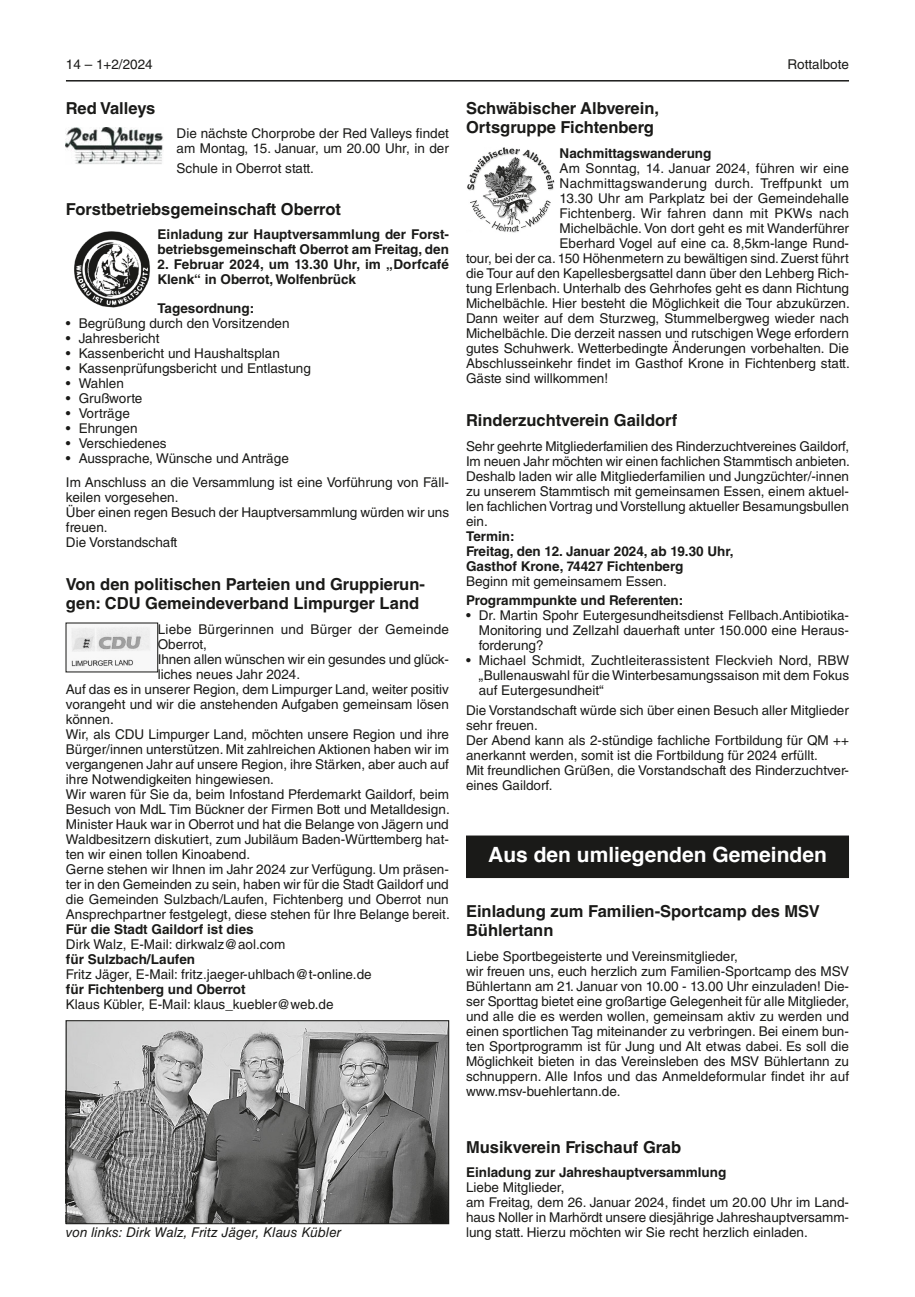
<style>
.page{position:relative;width:915px;height:1297px;background:#fff}
.page>*{position:absolute;margin:0;border:0;box-sizing:border-box;transform-origin:0 0}
.t1{font:700 21px "Helvetica";color:#fff}
.t2{font:700 16.5px/19.5px "Helvetica LT Std";color:#1a1a18}
.t3{font:13.5px/15px "Helvetica LT Std";color:#1a1a18}
.t4{font:700 13.5px/15px "Helvetica LT Std";color:#1a1a18}
.t5{font:italic 13.5px "Helvetica LT Std";letter-spacing:.005em;color:#1a1a18}
.t6{font:13.5px "Helvetica LT Std";letter-spacing:.025em;color:#1a1a18}
</style>
<div class="page">
<hr style="left:66px;top:80px;width:782px;height:2px;background:#1a1a18">
<img style="left:74px;top:231px;width:76px;height:77px">
<img style="left:68px;top:1022px;width:379px;height:200px">
<div style="left:66px;top:1020px;width:383px;height:204px;border:1px solid #1a1a18"></div>
<img style="left:66px;top:128px;width:97px;height:36px">
<img style="left:71px;top:627px;width:80px;height:40px">
<div style="left:467px;top:837px;width:380px;height:39px;background:#1a1a18"></div>
<div style="left:466px;top:835px;width:382px;height:43px;border:2px solid #1a1a18"></div>
<img style="left:467px;top:148px;width:87px;height:85px">
<p class="t3" style="left:66px;top:57px;width:88px">14 – 1+2/2024</p>
<p class="t3" style="left:787px;top:57px;width:63px">Rottalbote</p>
<p class="t2" style="left:66px;top:98px;width:91px">Red Valleys</p>
<p class="t3" style="left:176px;top:126px;width:274px">Die nächste Chorprobe der Red Valleys findet am Montag, 15. Januar, um 20.00 Uhr, in der</p>
<p class="t3" style="left:176px;top:160px;width:139px">Schule in Oberrot statt.</p>
<p class="t2" style="left:66px;top:199px;width:276px">Forstbetriebsgemeinschaft Oberrot</p>
<p class="t4" style="left:157px;top:227px;width:293px">Einladung zur Hauptversammlung der Forst&shy;betriebsgemeinschaft Oberrot am Freitag, den</p>
<p class="t4" style="left:157px;top:257px;width:293px">2. Februar 2024, um 13.30 Uhr, im „Dorfcafé<br>Klenk“ in Oberrot, Wolfenbrück</p>
<p class="t4" style="left:157px;top:301px;width:98px">Tagesordnung:</p>
<p class="t3" style="left:66px;top:316px;width:225px">• Begrüßung durch den Vorsitzenden</p>
<p class="t3" style="left:66px;top:331px;width:95px">• Jahresbericht</p>
<p class="t3" style="left:66px;top:346px;width:215px">• Kassenbericht und Haushaltsplan</p>
<p class="t3" style="left:66px;top:361px;width:246px">• Kassenprüfungsbericht und Entlastung</p>
<p class="t3" style="left:66px;top:376px;width:59px">• Wahlen</p>
<p class="t3" style="left:66px;top:391px;width:78px">• Grußworte</p>
<p class="t3" style="left:66px;top:406px;width:65px">• Vorträge</p>
<p class="t3" style="left:66px;top:421px;width:73px">• Ehrungen</p>
<p class="t3" style="left:66px;top:436px;width:102px">• Verschiedenes</p>
<p class="t3" style="left:66px;top:446px;width:384px;line-height:24.2px">• Aussprache, Wünsche und Anträge<br>Im Anschluss an die Versammlung ist eine Vorführung von Fäll-</p>
<p class="t3" style="left:66px;top:490px;width:384px">keilen vorgesehen.<br>Über einen regen Besuch der Hauptversammlung würden wir uns freuen.<br>Die Vorstandschaft</p>
<p class="t2" style="left:66px;top:574px;width:360px">Von den politischen Parteien und Gruppierun&shy;gen: CDU Gemeindeverband Limpurger Land</p>
<p class="t3" style="left:158px;top:621px;width:292px">Liebe Bürgerinnen und Bürger der Gemeinde</p>
<p class="t3" style="left:158px;top:636px;width:51px">Oberrot,</p>
<p class="t3" style="left:158px;top:651px;width:293px">Ihnen allen wünschen wir ein gesundes und glück-</p>
<p class="t3" style="left:158px;top:666px;width:144px">liches neues Jahr 2024.</p>
<p class="t3" style="left:66px;top:681px;width:384px">Auf das es in unserer Region, dem Limpurger Land, weiter positiv</p>
<p class="t3" style="left:66px;top:696px;width:384px">vorangeht und wir die anstehenden Aufgaben gemeinsam lösen</p>
<p class="t3" style="left:66px;top:711px;width:49px">können.</p>
<p class="t3" style="left:66px;top:726px;width:384px">Wir, als CDU Limpurger Land, möchten unsere Region und ihre</p>
<p class="t3" style="left:66px;top:741px;width:384px">Bürger/innen unterstützen. Mit zahlreichen Aktionen haben wir im</p>
<p class="t3" style="left:66px;top:756px;width:384px">vergangenen Jahr auf unsere Region, ihre Stärken, aber auch auf</p>
<p class="t3" style="left:66px;top:771px;width:209px">ihre Notwendigkeiten hingewiesen.</p>
<p class="t3" style="left:66px;top:786px;width:384px">Wir waren für Sie da, beim Infostand Pferdemarkt Gaildorf, beim</p>
<p class="t3" style="left:66px;top:801px;width:385px">Besuch von MdL Tim Bückner der Firmen Bott und Metalldesign.</p>
<p class="t3" style="left:66px;top:816px;width:384px">Minister Hauk war in Oberrot und hat die Belange von Jägern und</p>
<p class="t3" style="left:66px;top:831px;width:384px">Waldbesitzern diskutiert, zum Jubiläum Baden-Württemberg hat-</p>
<p class="t3" style="left:66px;top:846px;width:186px">ten wir einen tollen Kinoabend.</p>
<p class="t3" style="left:66px;top:861px;width:384px">Gerne stehen wir Ihnen im Jahr 2024 zur Verfügung. Um präsen-</p>
<p class="t3" style="left:66px;top:876px;width:384px">ter in den Gemeinden zu sein, haben wir für die Stadt Gaildorf und</p>
<p class="t3" style="left:66px;top:891px;width:384px">die Gemeinden Sulzbach/Laufen, Fichtenberg und Oberrot nun</p>
<p class="t3" style="left:66px;top:906px;width:385px">Ansprechpartner festgelegt, diese stehen für Ihre Belange bereit.</p>
<p class="t4" style="left:66px;top:921px;width:189px">Für die Stadt Gaildorf ist dies</p>
<p class="t3" style="left:66px;top:936px;width:221px">Dirk Walz, E-Mail: dirkwalz@aol.com</p>
<p class="t4" style="left:66px;top:951px;width:131px">für Sulzbach/Laufen</p>
<p class="t3" style="left:66px;top:966px;width:307px">Fritz Jäger, E-Mail: fritz.jaeger-uhlbach@t-online.de</p>
<p class="t4" style="left:66px;top:981px;width:181px">für Fichtenberg und Oberrot</p>
<p class="t3" style="left:66px;top:996px;width:269px">Klaus Kübler, E-Mail: klaus_kuebler@web.de</p>
<p class="t2" style="left:466px;top:98px;width:194px">Schwäbischer Albverein,<br>Ortsgruppe Fichtenberg</p>
<p class="t4" style="left:559px;top:145px;width:153px">Nachmittagswanderung</p>
<p class="t3" style="left:559px;top:161px;width:291px">Am Sonntag, 14. Januar 2024, führen wir eine</p>
<p class="t6" style="left:559px;top:175px;width:291px">Nachmittagswanderung durch. Treffpunkt um</p>
<p class="t3" style="left:559px;top:191px;width:291px">13.30 Uhr am Parkplatz bei der Gemeindehalle</p>
<p class="t3" style="left:559px;top:206px;width:291px">Fichtenberg. Wir fahren dann mit PKWs nach</p>
<p class="t3" style="left:559px;top:221px;width:291px">Michelbächle. Von dort geht es mit Wanderführer</p>
<p class="t3" style="left:559px;top:236px;width:291px">Eberhard Vogel auf eine ca. 8,5km-lange Rund-</p>
<p class="t3" style="left:466px;top:251px;width:384px">tour, bei der ca. 150 Höhenmetern zu bewältigen sind. Zuerst führt</p>
<p class="t3" style="left:466px;top:266px;width:384px">die Tour auf den Kapellesbergsattel dann über den Lehberg Rich-</p>
<p class="t3" style="left:466px;top:281px;width:384px">tung Erlenbach. Unterhalb des Gehrhofes geht es dann Richtung</p>
<p class="t3" style="left:466px;top:296px;width:385px">Michelbächle. Hier besteht die Möglichkeit die Tour abzukürzen.</p>
<p class="t3" style="left:466px;top:311px;width:384px">Dann weiter auf dem Sturzweg, Stummelbergweg wieder nach</p>
<p class="t3" style="left:466px;top:326px;width:384px">Michelbächle. Die derzeit nassen und rutschigen Wege erfordern</p>
<p class="t3" style="left:466px;top:341px;width:384px">gutes Schuhwerk. Wetterbedingte Änderungen vorbehalten. Die</p>
<p class="t3" style="left:466px;top:356px;width:385px">Abschlusseinkehr findet im Gasthof Krone in Fichtenberg statt.</p>
<p class="t3" style="left:466px;top:371px;width:143px">Gäste sind willkommen!</p>
<p class="t2" style="left:466px;top:410px;width:212px">Rinderzuchtverein Gaildorf</p>
<p class="t3" style="left:466px;top:438px;width:385px;text-align:justify">Sehr geehrte Mitgliederfamilien des Rinderzuchtvereines Gaildorf, Im neuen Jahr möchten wir einen fachlichen Stammtisch anbieten.<br>Deshalb laden wir alle Mitgliederfamilien und Jungzüchter/-innen zu unserem Stammtisch mit gemeinsamen Essen, einem aktuel&shy;len fachlichen Vortrag und Vorstellung aktueller Besamungsbullen ein.</p>
<p class="t4" style="left:466px;top:528px;width:269px">Termin:<br>Freitag, den 12. Januar 2024, ab 19.30 Uhr,<br>Gasthof Krone, 74427 Fichtenberg</p>
<p class="t3" style="left:466px;top:573px;width:202px">Beginn mit gemeinsamem Essen.</p>
<p class="t4" style="left:466px;top:593px;width:219px">Programmpunkte und Referenten:</p>
<p class="t3" style="left:478px;top:608px;width:371px;text-align:justify;text-indent:-13px">• Dr. Martin Spohr Eutergesundheitsdienst Fellbach.Antibiotika-Monitoring und Zellzahl dauerhaft unter 150.000 eine Heraus&shy;forderung?</p>
<p class="t3" style="left:478px;top:653px;width:372px;text-align:justify;text-indent:-13px">• Michael Schmidt, Zuchtleiterassistent Fleckvieh Nord, RBW „Bullenauswahl für die Winterbesamungssaison mit dem Fokus auf Eutergesundheit“</p>
<p class="t3" style="left:466px;top:703px;width:384px">Die Vorstandschaft würde sich über einen Besuch aller Mitglieder sehr freuen.<br>Der Abend kann als 2-stündige fachliche Fortbildung für QM ++ anerkannt werden, somit ist die Fortbildung für 2024 erfüllt.<br>Mit freundlichen Grüßen, die Vorstandschaft des Rinderzuchtver&shy;eines Gaildorf.</p>
<h1 class="t1" style="left:488px;top:838px;width:340px">Aus den umliegenden Gemeinden</h1>
<p class="t2" style="left:466px;top:901px;width:355px">Einladung zum Familien-Sportcamp des MSV<br>Bühlertann</p>
<p class="t3" style="left:466px;top:948px;width:384px">Liebe Sportbegeisterte und Vereinsmitglieder,<br>wir freuen uns, euch herzlich zum Familien-Sportcamp des MSV Bühlertann am 21. Januar von 10.00 - 13.00 Uhr einzuladen! Die&shy;ser Sporttag bietet eine großartige Gelegenheit für alle Mitglieder, und alle die es werden wollen, gemeinsam aktiv zu werden und einen sportlichen Tag miteinander zu verbringen. Bei einem bun&shy;ten Sportprogramm ist für Jung und Alt etwas dabei. Es soll die Möglichkeit bieten in das Vereinsleben des MSV Bühlertann zu schnuppern. Alle Infos und das Anmeldeformular findet ihr auf www.msv-buehlertann.de.</p>
<p class="t5" style="left:66px;top:1225px;width:277px">von links: Dirk Walz, Fritz Jäger, Klaus Kübler</p>
<p class="t2" style="left:466px;top:1137px;width:217px">Musikverein Frischauf Grab</p>
<p class="t4" style="left:466px;top:1165px;width:262px">Einladung zur Jahreshauptversammlung</p>
<p class="t3" style="left:466px;top:1180px;width:384px">Liebe Mitglieder,<br>am Freitag, dem 26. Januar 2024, findet um 20.00 Uhr im Land&shy;haus Noller in Marhördt unsere diesjährige Jahreshauptversamm&shy;lung statt. Hierzu möchten wir Sie recht herzlich einladen.</p>
</div>
